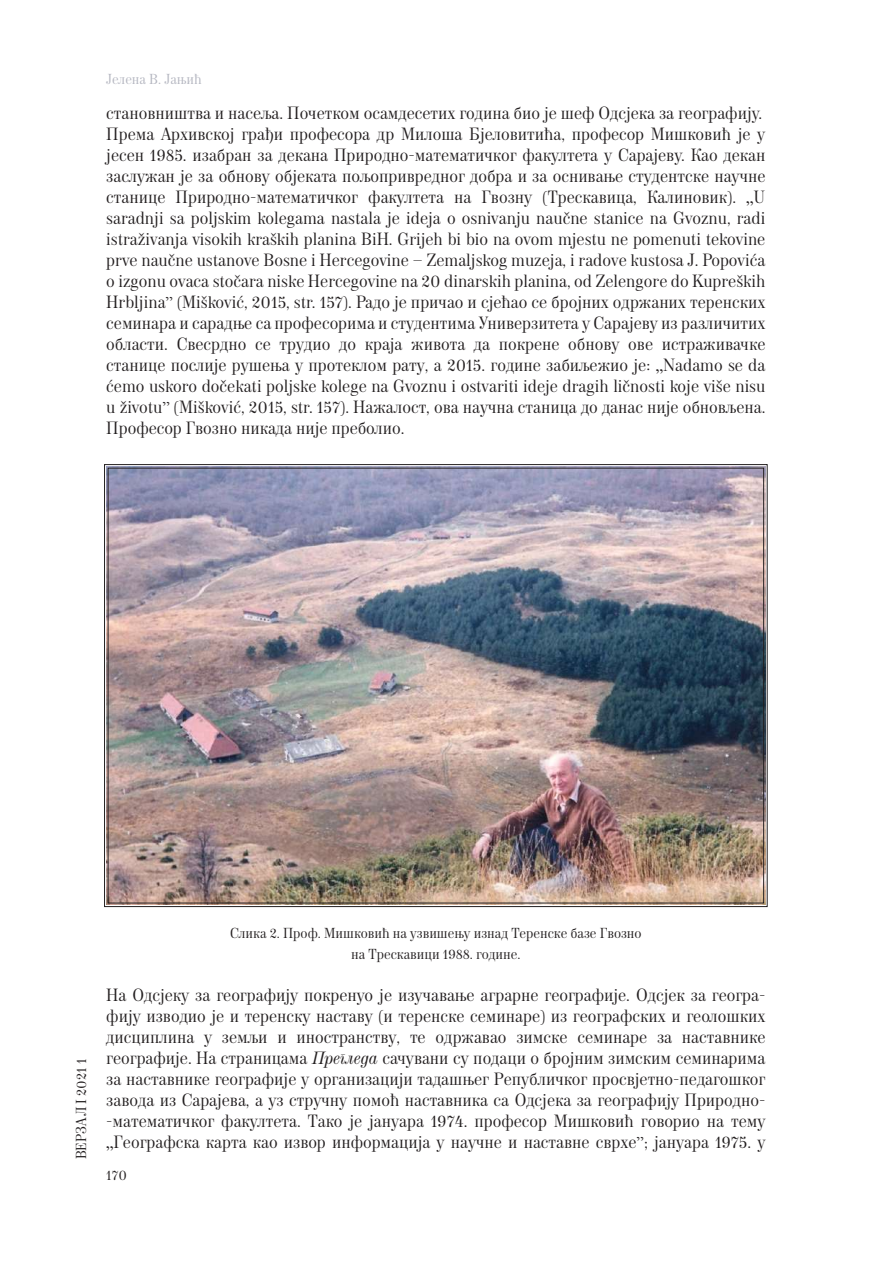
<style>
.page{position:relative;width:893px;height:1263px;background:#fff}
.page>*{position:absolute;margin:0;border:0;box-sizing:border-box;transform-origin:0 0}
.t1{font:16.5px/21px "Neoplanta BG";color:#231f20}
.t2{font:13.5px/21px "Neoplanta BG";color:#231f20;text-align:center}
.t3{font:13.5px "Neoplanta BG";color:#b4b6c0}
.s1{font-family:"Times New Roman"}
.s2{font-style:italic}
</style>
<div class="page">
<img style="left:104px;top:464px;width:664px;height:443px">
<p class="t3" style="left:106px;top:70px;width:97px">Јелена В. Јањић</p>
<p class="t1" style="left:106px;top:102px;width:661px">становништва и насеља. Почетком осамдесетих година био је шеф Одсјека за географију.<br>Према Архивској грађи професора др Милоша Бјеловитића, професор Мишковић је у јесен 1985. изабран за декана Природно-математичког факултета у Сарајеву. Као декан заслужан је за обнову објеката пољопривредног добра и за оснивање студентске научне станице Природно-математичког факултета на Гвозну (Трескавица, Калиновик). <span class="s1">„</span>U saradnji sa poljskim kolegama nastala je ideja o osnivanju naučne stanice na Gvoznu, radi istraživanja visokih kraških planina BiH. Grijeh bi bio na ovom mjestu ne pomenuti tekovine prve naučne ustanove Bosne i Hercegovine – Zemaljskog muzeja, i radove kustosa J. Popovića o izgonu ovaca stočara niske Hercegovine na 20 dinarskih planina, od Zelengore do Kupreških Hrbljina<span class="s1">ˮ</span> (Mišković, 2015, str. 157). Радо је причао и сјећао се бројних одржаних теренских семинара и сарадње са професорима и студентима Универзитета у Сарајеву из различитих области. Свесрдно се трудио до краја живота да покрене обнову ове истраживачке станице послије рушења у протеклом рату, а 2015. године забиљежио је: <span class="s1">„</span>Nadamo se da ćemo uskoro dočekati poljske kolege na Gvoznu i ostvariti ideje dragih ličnosti koje više nisu u životu<span class="s1">ˮ</span> (Mišković, 2015, str. 157). Нажалост, ова научна станица до данас није обновљена.<br>Професор Гвозно никада није преболио.</p>
<p class="t2" style="left:71px;top:1159px;width:102px;rotate:-90deg">ВЕРЗАЛ I 2021 1</p>
<p class="t2" style="left:230px;top:922px;width:413px">Слика 2. Проф. Мишковић на узвишењу изнад Теренске базе Гвозно на Трескавици 1988. године.</p>
<p class="t1" style="left:106px;top:984px;width:661px;text-align:justify">На Одсјеку за географију покренуо је изучавање аграрне географије. Одсјек за геогра&shy;фију изводио је и теренску наставу (и теренске семинаре) из географских и геолошких дисциплина у земљи и иностранству, те одржавао зимске семинаре за наставнике географије. На страницама <span class="s2">Прегледа</span> сачувани су подаци о бројним зимским семинарима за наставнике географије у организацији тадашњег Републичког просвјетно-педагошког завода из Сарајева, а уз стручну помоћ наставника са Одсјека за географију Природно--математичког факултета. Тако је јануара 1974. професор Мишковић говорио на тему <span class="s1">„</span>Географска карта као извор информација у научне и наставне сврхе<span class="s1">ˮ</span>; јануара 1975. у</p>
<p class="t2" style="left:106px;top:1165px;width:22px">170</p>
</div>
